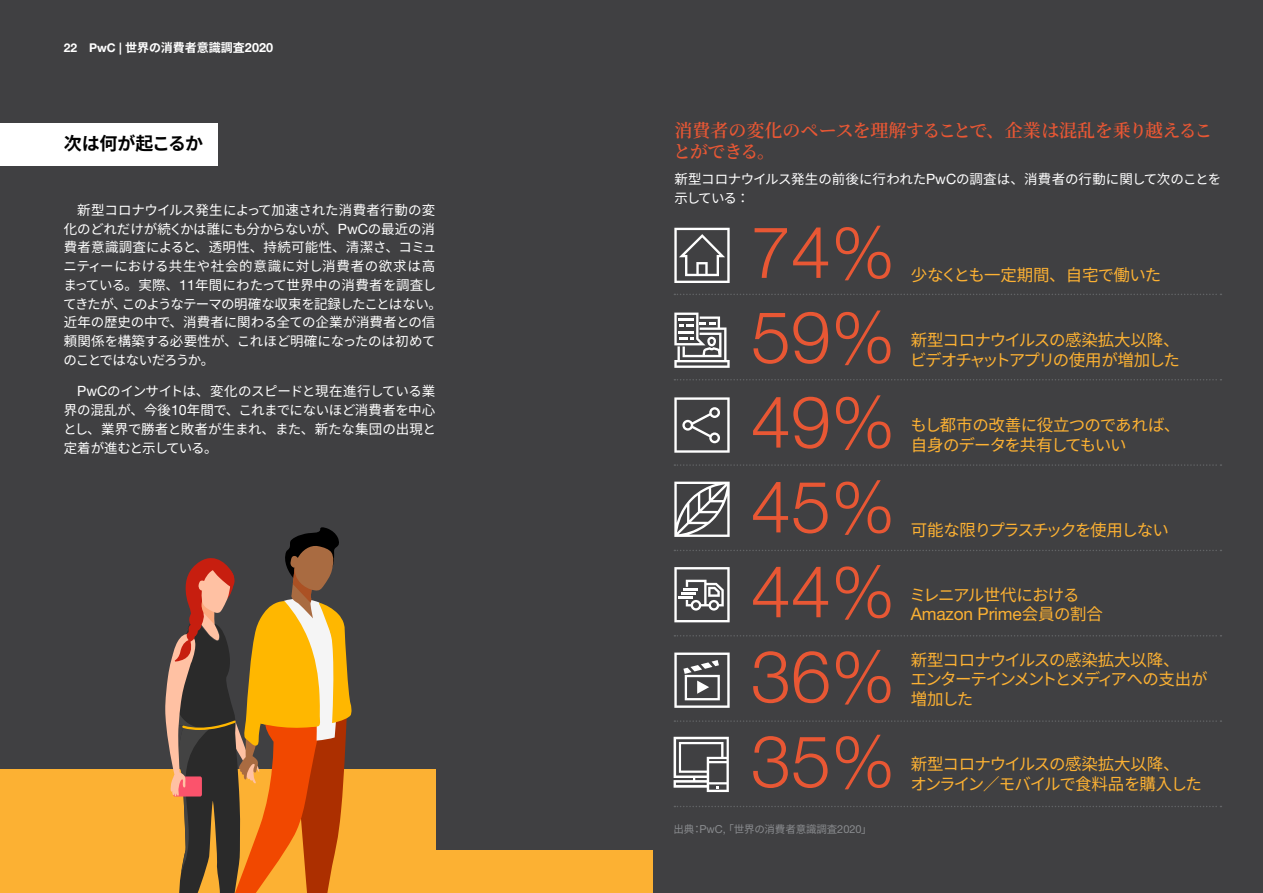
<style>
.page{position:relative;width:1263px;height:893px;background:#404042}
.page>*{position:absolute;margin:0;border:0;box-sizing:border-box;transform-origin:0 0}
.t1{font:300 72px "Helvetica Neue LT Pro";color:#e85734}
.t2{font:600 18px/21.6px "Noto Serif CJ Kjp";letter-spacing:-.025em;color:#e85734}
.t3{font:700 18px "Noto Sans CJ Kjp";letter-spacing:-.015em;color:#000}
.t4{font:17.4px "Helvetica Neue LT Pro";letter-spacing:-.01em;color:#fcb133}
.t5{font:16.5px/19.8px "Noto Sans CJ Kjp";letter-spacing:-.06em;color:#fcb133}
.t6{font:16.5px "Noto Sans CJ Kjp";letter-spacing:-.085em;color:#fcb133}
.t7{font:13.5px/18.8px "Noto Sans CJ Kjp";letter-spacing:-.01em;color:#fff}
.t8{font:700 12px "Noto Sans CJ Kjp";color:#fff}
.t9{font:10.5px "Noto Sans CJ Kjp";letter-spacing:-.01em;color:#898b8e}
.s1{font-family:"Helvetica Neue LT Pro"}
.s2{font-family:"Helvetica Neue LT Pro";font-size:12.6px}
.s3{font-family:"Helvetica Neue LT Pro";font-size:14.1px}
.s4{font-family:"Noto Sans CJ Kjp";font-size:16.5px}
.s5{font-family:"Helvetica Neue LT Pro";font-size:10.95px}
</style>
<div class="page">
<div style="left:0;top:770px;width:435px;height:123px;background:#fcb133"></div>
<div style="left:435px;top:850px;width:218px;height:43px;background:#fcb133"></div>
<div style="left:64px;top:123px;width:154px;height:43px;background:#fff"></div>
<div style="left:0;top:123px;width:64px;height:43px;background:#fff"></div>
<svg style="left:674px;top:228px;width:56px;height:55px"></svg>
<svg style="left:674px;top:313px;width:56px;height:55px"></svg>
<svg style="left:674px;top:397px;width:56px;height:56px"></svg>
<svg style="left:674px;top:482px;width:56px;height:55px"></svg>
<svg style="left:674px;top:567px;width:56px;height:55px"></svg>
<svg style="left:674px;top:652px;width:56px;height:56px"></svg>
<svg style="left:674px;top:294px;width:547px;height:1px"></svg>
<svg style="left:674px;top:379px;width:547px;height:1px"></svg>
<svg style="left:674px;top:464px;width:547px;height:2px"></svg>
<svg style="left:674px;top:550px;width:547px;height:1px"></svg>
<svg style="left:674px;top:635px;width:547px;height:1px"></svg>
<svg style="left:674px;top:720px;width:547px;height:2px"></svg>
<svg style="left:674px;top:806px;width:547px;height:1px"></svg>
<svg style="left:673px;top:737px;width:56px;height:55px"></svg>
<svg style="left:165px;top:527px;width:186px;height:366px"></svg>
<p class="t8" style="left:64px;top:41px;width:211px"><span class="s1">22 PwC |</span> 世界の消費者意識調査<span class="s2">2020</span></p>
<h2 class="t3" style="left:64px;top:133px;width:141px">次は何が起こるか</h2>
<p class="t7" style="left:63px;top:201px;width:380px;text-indent:14px">新型コロナウイルス発生によって加速された消費者行動の変化のどれだけが続くかは誰にも分からないが、<span class="s3">PwC</span>の最近の消費者意識調査によると、透明性、持続可能性、清潔さ、コミュニティーにおける共生や社会的意識に対し消費者の欲求は高まっている。実際、<span class="s3">11</span>年間にわたって世界中の消費者を調査してきたが、このようなテーマの明確な収束を記録したことはない。近年の歴史の中で、消費者に関わる全ての企業が消費者との信頼関係を構築する必要性が、これほど明確になったのは初めてのことではないだろうか。</p>
<p class="t7" style="left:63px;top:382px;width:374px;text-align:justify;text-indent:14px"><span class="s3">PwC</span>のインサイトは、変化のスピードと現在進行している業界の混乱が、今後<span class="s3">10</span>年間で、これまでにないほど消費者を中心とし、業界で勝者と敗者が生まれ、また、新たな集団の出現と定着が進むと示している。</p>
<h2 class="t2" style="left:673px;top:120px;width:541px">消費者の変化のペースを理解することで、企業は混乱を乗り越えることができる。</h2>
<p class="t7" style="left:674px;top:170px;width:548px">新型コロナウイルス発生の前後に行われた<span class="s3">PwC</span>の調査は、消費者の行動に関して次のことを示している：</p>
<h1 class="t1" style="left:751px;top:208px;width:146px">74%</h1>
<h1 class="t1" style="left:751px;top:293px;width:146px">59%</h1>
<h1 class="t1" style="left:751px;top:378px;width:146px">49%</h1>
<h1 class="t1" style="left:751px;top:463px;width:146px">45%</h1>
<h1 class="t1" style="left:751px;top:548px;width:146px">44%</h1>
<p class="t5" style="left:911px;top:265px;width:252px">少なくとも一定期間、自宅で働いた</p>
<p class="t5" style="left:910px;top:330px;width:271px">新型コロナウイルスの感染拡大以降、ビデオチャットアプリの使用が増加した</p>
<p class="t5" style="left:911px;top:415px;width:271px">もし都市の改善に役立つのであれば、自身のデータを共有してもいい</p>
<p class="t6" style="left:911px;top:520px;width:260px">可能な限りプラスチックを使用しない</p>
<p class="t5" style="left:909px;top:585px;width:172px">ミレニアル世代における</p>
<p class="t4" style="left:911px;top:603px;width:194px">Amazon Prime<span class="s4">会員の割合</span></p>
<h1 class="t1" style="left:751px;top:632px;width:146px">36%</h1>
<p class="t5" style="left:910px;top:650px;width:299px">新型コロナウイルスの感染拡大以降、<br>エンターテインメントとメディアへの支出が増加した</p>
<h1 class="t1" style="left:751px;top:717px;width:146px">35%</h1>
<p class="t5" style="left:910px;top:755px;width:293px">新型コロナウイルスの感染拡大以降、<br>オンライン／モバイルで食料品を購入した</p>
<p class="t9" style="left:673px;top:823px;width:200px">出典：<span class="s5">PwC,</span> 「世界の消費者意識調査<span class="s5">2020</span>」</p>
</div>
